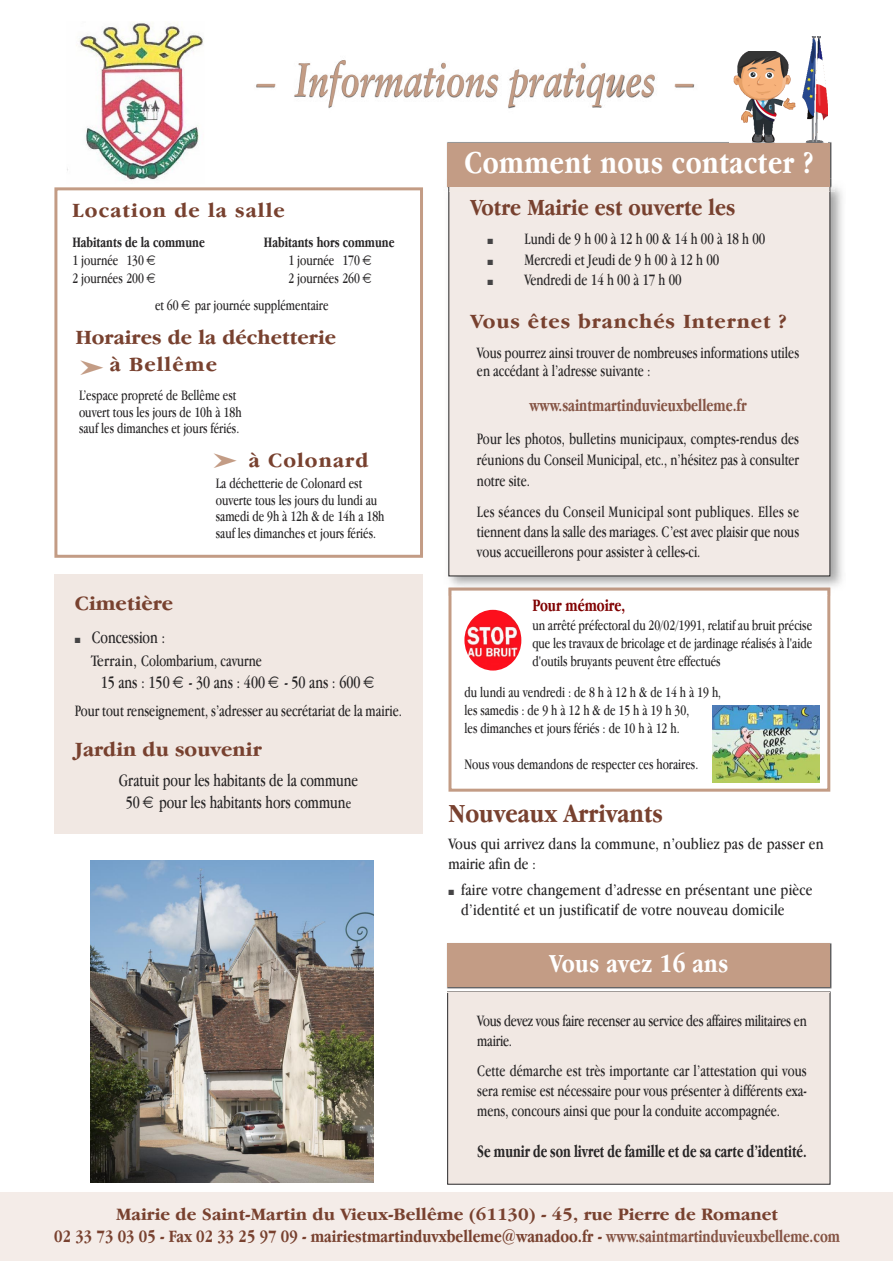
<style>
.page{position:relative;width:893px;height:1263px;background:#fff}
.page>*{position:absolute;margin:0;border:0;box-sizing:border-box;transform-origin:0 0}
.t1{font:italic 700 46.8px "Classical Garamond BT";color:#c39c85;scale:.77 1}
.t2{font:700 condensed 33px "Garamond IT Cby BT";letter-spacing:.015em;color:#fff}
.t3{font:700 27px "Garamond IT Cby BT";color:#78412f;scale:.85 1}
.t4{font:700 condensed 27px "Garamond IT Cby BT";letter-spacing:.015em;color:#fff}
.t5{font:700 24px "Garamond IT Cby BT";color:#78412f;scale:.85 1}
.t6{font:700 21px/27px "Garamond IT Cby BT";color:#78412f}
.t7{font:700 21px "Garamond IT Cby BT";letter-spacing:.04em;color:#78412f}
.t8{font:700 18px/22.5px "Garamond IT Cby BT";color:#78412f;text-align:center}
.t9{font:condensed 18px/21.6px "Garamond IT Cby BT";color:#272526;text-align:center;scale:.9 1}
.t10{font:700 condensed 18px "Garamond IT Cby BT";color:#272526;scale:.85 1}
.t11{font:700 condensed 18px "Garamond IT Cby BT";color:#855444;scale:.9 1}
.t12{font:700 condensed 18px "Garamond IT Cby BT";color:#800000;scale:.9 1}
.t13{font:condensed 16.5px/19.8px "Garamond IT Cby BT";color:#272526;text-align:justify;scale:.9 1}
.t14{font:condensed 16.5px/20px "Garamond IT Cby BT";color:#272526}
.t15{font:condensed 15px/16.5px "Garamond IT Cby BT";color:#272526;scale:.9 1}
.t16{font:700 condensed 15px "Garamond IT Cby BT";color:#272526;scale:.9 1}
.s1{color:#454445}
.s2{font-size:15px}
.s3{font-stretch:condensed;color:#855444}
</style>
<div class="page">
<div style="left:448px;top:588px;width:382px;height:204px;border:3px solid #c39c85"></div>
<div style="left:448px;top:992px;width:382px;height:192px;background:#f1e8e3"></div>
<div style="left:54px;top:574px;width:369px;height:260px;background:#f1e8e3"></div>
<div style="left:0;top:1192px;width:893px;height:69px;background:#f4ece8"></div>
<img style="left:256px;top:60px;width:439px;height:49px">
<img style="left:67px;top:21px;width:137px;height:159px">
<img style="left:448px;top:187px;width:395px;height:409px">
<img style="left:448px;top:588px;width:382px;height:8px">
<div style="left:449px;top:186px;width:380px;height:389px;background:#f2eae6"></div>
<img style="left:447px;top:142px;width:388px;height:50px">
<img style="left:449px;top:187px;width:381px;height:5px">
<div style="left:447px;top:143px;width:383px;height:44px;background:#c39c85"></div>
<img style="left:447px;top:943px;width:385px;height:49px">
<img style="left:447px;top:991px;width:383px;height:2px">
<div style="left:447px;top:944px;width:383px;height:43px;background:#c39c85"></div>
<div style="left:54px;top:187px;width:369px;height:371px;border:3px solid #c39c85"></div>
<img style="left:91px;top:860px;width:282px;height:322px">
<img style="left:713px;top:705px;width:106px;height:77px">
<img style="left:464px;top:610px;width:57px;height:60px">
<img style="left:729px;top:36px;width:99px;height:107px">
<h1 class="t1" style="left:258px;top:57px;width:568px">– Informations pratiques –</h1>
<p class="t7" style="left:72px;top:203px;width:214px">Location de la salle</p>
<p class="t16" style="left:72px;top:237px;width:149px">Habitants de la commune</p>
<p class="t16" style="left:264px;top:237px;width:147px">Habitants hors commune</p>
<p class="t15" style="left:72px;top:253px;width:81px">1 journée 130</p>
<p class="t15" style="left:288px;top:253px;width:81px">1 journée 170</p>
<p class="t15" style="left:72px;top:271px;width:81px">2 journées 200</p>
<p class="t15" style="left:155px;top:266px;width:229px;line-height:27px;text-indent:133px">2 journées 260 et 60 par journée supplémentaire</p>
<p class="t6" style="left:110px;top:325px;width:228px;text-indent:-34px">Horaires de la déchetterie à Bellême</p>
<p class="t15" style="left:79px;top:388px;width:182px">L’espace propreté de Bellême est ouvert tous les jours de 10h à 18h sauf les dimanches et jours fériés.</p>
<p class="t7" style="left:249px;top:452px;width:121px">à Colonard</p>
<p class="t15" style="left:216px;top:476px;width:189px">La déchetterie de Colonard est ouverte tous les jours du lundi au samedi de 9h à 12h &amp; de 14h a 18h sauf les dimanches et jours fériés.</p>
<p class="t6" style="left:75px;top:592px;width:100px">Cimetière</p>
<p class="t9" style="left:75px;top:628px;width:102px"><span class="s1">■</span> Concession :</p>
<p class="t14" style="left:91px;top:652px;width:173px">Terrain, Colombarium, cavurne</p>
<p class="t9" style="left:101px;top:673px;width:290px">15 ans : 150 - 30 ans : 400 - 50 ans : 600</p>
<p class="t13" style="left:75px;top:702px;width:365px">Pour tout renseignement, s’adresser au secrétariat de la mairie.</p>
<p class="t6" style="left:75px;top:738px;width:188px">Jardin du souvenir</p>
<p class="t9" style="left:119px;top:771px;width:268px">Gratuit pour les habitants de la commune<br>50 pour les habitants hors commun<span class="s2">e</span></p>
<h2 class="t2" style="left:464px;top:150px;width:350px">Comment nous contacter ?</h2>
<h3 class="t5" style="left:471px;top:198px;width:313px">Votre Mairie est ouverte les</h3>
<p class="t13" style="left:488px;top:230px;width:310px"><span class="s1">■</span> Lundi de 9 h 00 à 12 h 00 &amp; 14 h 00 à 18 h 00</p>
<p class="t13" style="left:488px;top:251px;width:259px"><span class="s1">■</span> Mercredi et Jeudi de 9 h 00 à 12 h 00</p>
<p class="t13" style="left:488px;top:271px;width:217px"><span class="s1">■</span> Vendredi de 14 h 00 à 17 h 00</p>
<p class="t7" style="left:471px;top:314px;width:318px">Vous êtes branchés Internet ?</p>
<p class="t13" style="left:477px;top:344px;width:360px;line-height:18.8px">Vous pourrez ainsi trouver de nombreuses informations utiles en accédant à l’adresse suivante :</p>
<p class="t11" style="left:529px;top:398px;width:243px">www.saintmartinduvieuxbelleme.fr</p>
<p class="t13" style="left:477px;top:429px;width:360px;line-height:21px">Pour les photos, bulletins municipaux, comptes-rendus des réunions du Conseil Municipal, etc., n’hésitez pas à consulter notre site.</p>
<p class="t13" style="left:477px;top:503px;width:360px">Les séances du Conseil Municipal sont publiques. Elles se tiennent dans la salle des mariages. C’est avec plaisir que nous vous accueillerons pour assister à celles-ci.</p>
<p class="t12" style="left:532px;top:598px;width:105px">Pour mémoire,</p>
<p class="t15" style="left:532px;top:618px;width:312px;line-height:18px;text-align:justify">un arrêté préfectoral du 20/02/1991, relatif au bruit précise que les travaux de bricolage et de jardinage réalisés à l'aide d'outils bruyants peuvent être effectués</p>
<p class="t15" style="left:464px;top:685px;width:287px;line-height:18px">du lundi au vendredi : de 8 h à 12 h &amp; de 14 h à 19 h, les samedis : de 9 h à 12 h &amp; de 15 h à 19 h 30,<br>les dimanches et jours fériés : de 10 h à 12 h.</p>
<p class="t15" style="left:464px;top:758px;width:261px">Nous vous demandons de respecter ces horaires.</p>
<h3 class="t3" style="left:448px;top:804px;width:254px">Nouveaux Arrivants</h3>
<p class="t14" style="left:448px;top:835px;width:377px">Vous qui arrivez dans la commune, n’oubliez pas de passer en mairie afin de :</p>
<p class="t14" style="left:461px;top:881px;width:353px;text-indent:-13px"><span class="s1">■</span> faire votre changement d’adresse en présentant une pièce d’identité et un justificatif de votre nouveau domicile</p>
<h3 class="t4" style="left:550px;top:953px;width:180px">Vous avez 16 ans</h3>
<p class="t13" style="left:477px;top:1012px;width:368px">Vous devez vous faire recenser au service des affaires militaires en mairie.</p>
<p class="t13" style="left:477px;top:1062px;width:368px">Cette démarche est très importante car l’attestation qui vous sera remise est nécessaire pour vous présenter à différents exa&shy;mens, concours ainsi que pour la conduite accompagnée.</p>
<p class="t10" style="left:477px;top:1144px;width:389px">Se munir de son livret de famille et de sa carte d’identité.</p>
<p class="t8" style="left:54px;top:1204px;width:787px">Mairie de Saint-Martin du Vieux-Bellême (61130) - 45, rue Pierre de Romanet<br>02 33 73 03 05 - Fax 02 33 25 97 09 - mairiestmartinduvxbelleme@wanadoo.fr - <span class="s3">www.saintmartinduvieuxbelleme.com</span></p>
</div>
